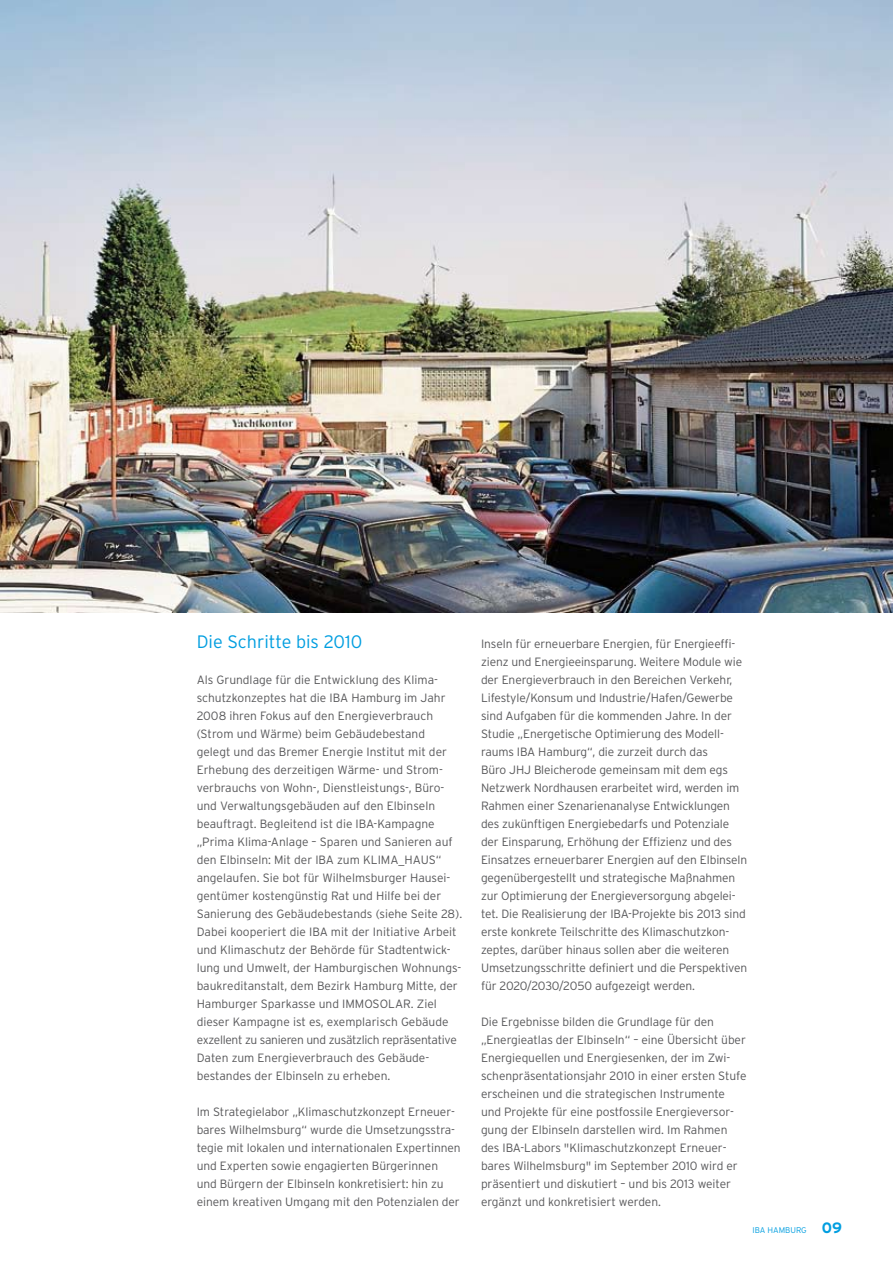
<style>
.page{position:relative;width:893px;height:1263px;background:#fff}
.page>*{position:absolute;margin:0;border:0;box-sizing:border-box;transform-origin:0 0}
.t1{font:300 18px "Interstate";color:#009ee0}
.t2{font:300 12px/18px "Interstate";letter-spacing:-.005em;color:#58585a}
.t3{font:300 8.25px "Interstate";color:#009ee0}
.s1{font-weight:700;font-size:15px}
</style>
<div class="page">
<img style="left:0;top:0;width:893px;height:612px">
<h1 class="t1" style="left:197px;top:632px;width:167px">Die Schritte bis 2010</h1>
<p class="t2" style="left:197px;top:671px;width:267px">Als Grundlage für die Entwicklung des Klima&shy;schutzkonzeptes hat die IBA Hamburg im Jahr 2008 ihren Fokus auf den Energieverbrauch (Strom und Wärme) beim Gebäudebestand<br>gelegt und das Bremer Energie Institut mit der Erhebung des derzeitigen Wärme- und Strom&shy;verbrauchs von Wohn-, Dienstleistungs-, Büro&shy;und Verwaltungsgebäuden auf den Elbinseln beauftragt. Begleitend ist die IBA-Kampagne „Prima Klima-Anlage – Sparen und Sanieren auf den Elbinseln: Mit der IBA zum KLIMA_HAUS“ angelaufen. Sie bot für Wilhelmsburger Hausei&shy;gentümer kostengünstig Rat und Hilfe bei der Sanierung des Gebäudebestands (siehe Seite 28).<br>Dabei kooperiert die IBA mit der Initiative Arbeit und Klimaschutz der Behörde für Stadtentwick&shy;lung und Umwelt, der Hamburgischen Wohnungs&shy;baukreditanstalt, dem Bezirk Hamburg Mitte, der Hamburger Sparkasse und IMMOSOLAR. Ziel dieser Kampagne ist es, exemplarisch Gebäude exzellent zu sanieren und zusätzlich repräsentative Daten zum Energieverbrauch des Gebäude&shy;bestandes der Elbinseln zu erheben.</p>
<p class="t2" style="left:197px;top:1103px;width:266px">Im Strategielabor „Klimaschutzkonzept Erneuer&shy;bares Wilhelmsburg“ wurde die Umsetzungsstra&shy;tegie mit lokalen und internationalen Expertinnen und Experten sowie engagierten Bürgerinnen und Bürgern der Elbinseln konkretisiert: hin zu einem kreativen Umgang mit den Potenzialen der</p>
<p class="t2" style="left:481px;top:635px;width:268px">Inseln für erneuerbare Energien, für Energieeffi&shy;zienz und Energieeinsparung. Weitere Module wie der Energieverbrauch in den Bereichen Verkehr, Lifestyle/Konsum und Industrie/Hafen/Gewerbe sind Aufgaben für die kommenden Jahre. In der Studie „Energetische Optimierung des Modell&shy;raums IBA Hamburg“, die zurzeit durch das<br>Büro JHJ Bleicherode gemeinsam mit dem egs Netzwerk Nordhausen erarbeitet wird, werden im Rahmen einer Szenarienanalyse Entwicklungen des zukünftigen Energiebedarfs und Potenziale der Einsparung, Erhöhung der Effizienz und des Einsatzes erneuerbarer Energien auf den Elbinseln gegenübergestellt und strategische Maßnahmen zur Optimierung der Energieversorgung abgelei&shy;tet. Die Realisierung der IBA-Projekte bis 2013 sind erste konkrete Teilschritte des Klimaschutzkon&shy;zeptes, darüber hinaus sollen aber die weiteren Umsetzungsschritte definiert und die Perspektiven für 2020/2030/2050 aufgezeigt werden.</p>
<p class="t2" style="left:481px;top:1013px;width:267px">Die Ergebnisse bilden die Grundlage für den „Energieatlas der Elbinseln“ – eine Übersicht über Energiequellen und Energiesenken, der im Zwi&shy;schenpräsentationsjahr 2010 in einer ersten Stufe erscheinen und die strategischen Instrumente und Projekte für eine postfossile Energieversor&shy;gung der Elbinseln darstellen wird. Im Rahmen des IBA-Labors "Klimaschutzkonzept Erneuer&shy;bares Wilhelmsburg" im September 2010 wird er präsentiert und diskutiert – und bis 2013 weiter ergänzt und konkretisiert werden.</p>
<p class="t3" style="left:752px;top:1225px;width:91px">IBA HAMBURG <span class="s1">09</span></p>
</div>
